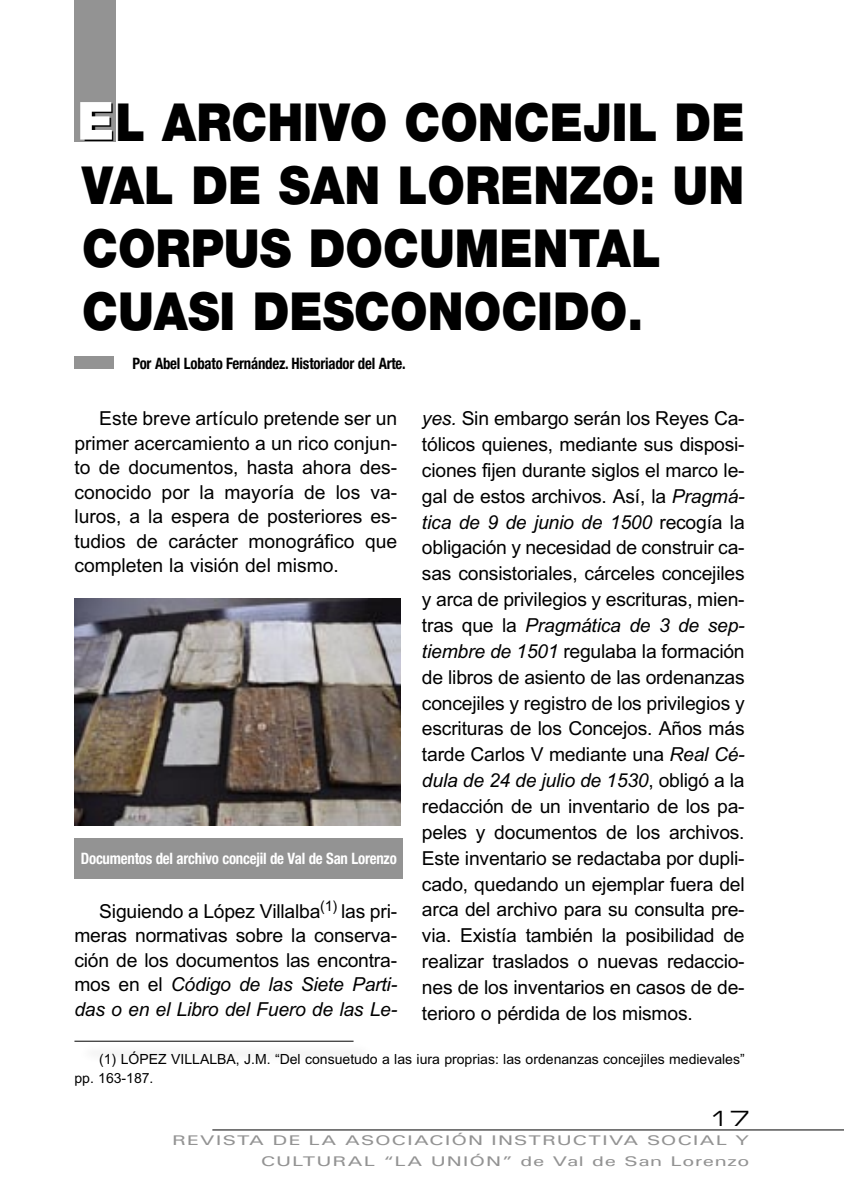
<style>
.page{position:relative;width:844px;height:1191px;background:#fff}
.page>*{position:absolute;margin:0;border:0;box-sizing:border-box;transform-origin:0 0}
.n-_TITULO{font:900 52.5px/63.2px "Helvetica Neue";color:#000;scale:.9 1}
.t1{font:21px "Eurostile Extended Two";color:#000}
.n-_TEXTO{font:19.25px/25.9px "M Arial";letter-spacing:-.01em;color:#000;text-align:justify}
.n-_PIE_DE_FOTO{font:700 condensed 15.75px "Helvetica Neue";letter-spacing:-.015em;color:#fff;scale:.94 1}
.pie_foto{font:700 condensed 15.75px "Helvetica Neue";letter-spacing:-.015em;color:#000;scale:.94 1}
.n-_TEXTO-2{font:14px/19.2px "M Arial";color:#000}
.t2{font:500 14px/21px "Univers";letter-spacing:.035em;color:#939393;text-align:right;scale:1.5 1}
.s1{color:#fff}
.s2{font-style:italic}
</style>
<div class="page">
<hr style="left:212px;top:1129px;width:631px;height:1px;background:#000">
<div style="left:74px;top:0;width:42px;height:141px;background:#939393"></div>
<div style="left:74px;top:356px;width:40px;height:13px;background:#939393"></div>
<img style="left:74px;top:598px;width:327px;height:227px">
<div style="left:78px;top:1042px;width:295px;height:23px;background:#fbfbfb"></div>
<hr style="left:74px;top:1040px;width:279px;height:1px;background:#000">
<div style="left:74px;top:837px;width:329px;height:41px;background:#939393"></div>
<p class="n-_TITULO" style="left:77px;top:90px;width:742px"><span class="s1">E</span>L ARCHIVO CONCEJIL DE<br>VAL DE SAN LORENZO: UN<br>CORPUS DOCUMENTAL<br>CUASI DESCONOCIDO.</p>
<p class="pie_foto" style="left:132px;top:353px;width:292px">Por Abel Lobato Fernández. Historiador del Arte.</p>
<p class="n-_TEXTO" style="left:422px;top:405px;width:324px"><span class="s2">yes.</span> Sin embargo serán los Reyes Ca&shy;tólicos quienes, mediante sus disposi&shy;ciones fijen durante siglos el marco le&shy;gal de estos archivos. Así, la <span class="s2">Pragmá&shy;tica de 9 de junio de 1500</span> recogía la obligación y necesidad de construir ca&shy;sas consistoriales, cárceles concejiles y arca de privilegios y escrituras, mien&shy;tras que la <span class="s2">Pragmática de 3 de sep&shy;tiembre de 1501</span> regulaba la formación de libros de asiento de las ordenanzas concejiles y registro de los privilegios y escrituras de los Concejos. Años más tarde Carlos V mediante una <span class="s2">Real Cé&shy;dula de 24 de julio de 1530</span>, obligó a la redacción de un inventario de los pa&shy;peles y documentos de los archivos.<br>Este inventario se redactaba por dupli&shy;cado, quedando un ejemplar fuera del arca del archivo para su consulta pre&shy;via. Existía también la posibilidad de realizar traslados o nuevas redaccio&shy;nes de los inventarios en casos de de&shy;terioro o pérdida de los mismos.</p>
<p class="n-_TEXTO-2" style="left:74px;top:1049px;width:671px;text-indent:25px">(1) LÓPEZ VILLALBA, J.M. “Del consuetudo a las iura proprias: las ordenanzas concejiles medievales” pp. 163-187.</p>
<p class="n-_TEXTO" style="left:74px;top:406px;width:324px;line-height:24.5px;text-indent:25px">Este breve artículo pretende ser un primer acercamiento a un rico conjun&shy;to de documentos, hasta ahora des&shy;conocido por la mayoría de los va&shy;luros, a la espera de posteriores es&shy;tudios de carácter monográfico que completen la visión del mismo.</p>
<p class="n-_PIE_DE_FOTO" style="left:81px;top:849px;width:337px">Documentos del archivo concejil de Val de San Lorenzo</p>
<p class="n-_TEXTO" style="left:74px;top:898px;width:324px;line-height:24.5px;text-indent:25px">Siguiendo a López Villalba<sup>(1)</sup> las pri&shy;meras normativas sobre la conserva&shy;ción de los documentos las encontra&shy;mos en el <span class="s2">Código de las Siete Parti&shy;das o en el Libro del Fuero de las Le-</span></p>
<p class="t1" style="left:709px;top:1103px;width:42px">17</p>
<p class="t2" style="left:172px;top:1129px;width:386px">REVISTA DE LA ASOCIACIÓN INSTRUCTIVA SOCIAL Y<br>CULTURAL “LA UNIÓN” de Val de San Lorenzo</p>
</div>
